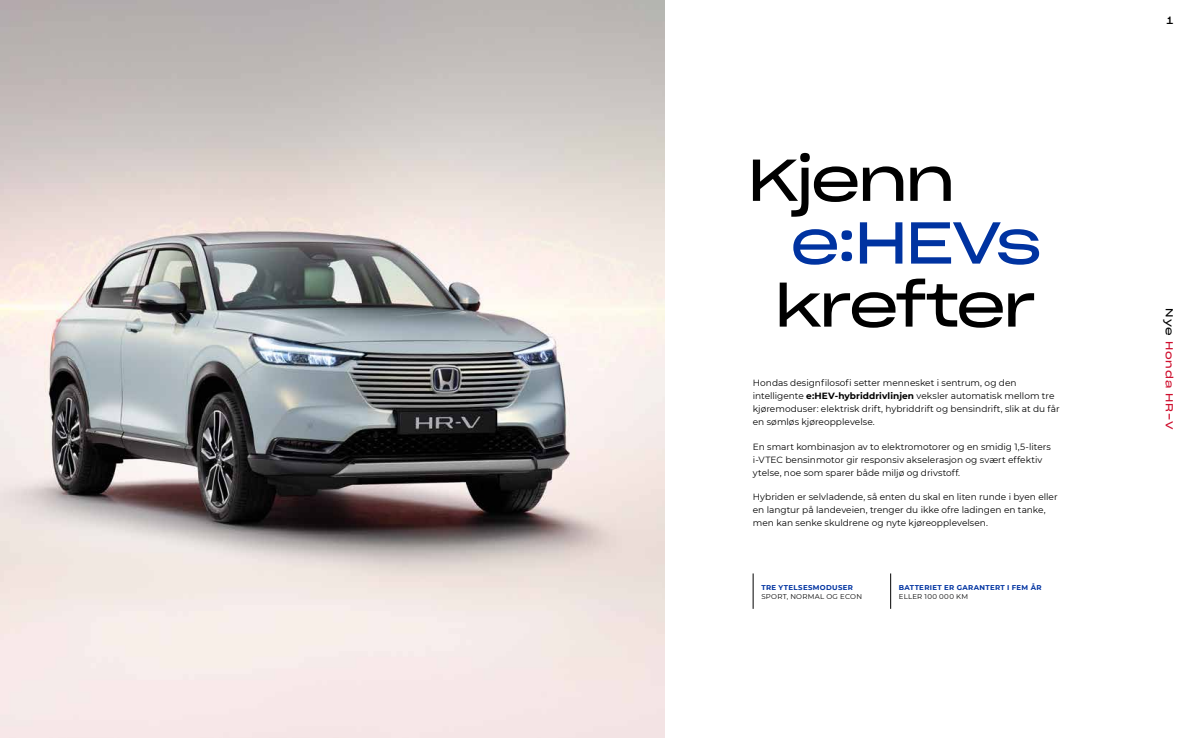
<style>
.page{position:relative;width:1191px;height:738px;background:#fff}
.page>*{position:absolute;margin:0;border:0;box-sizing:border-box;transform-origin:0 0}
.t1{font:58px "Sharp Grotesk Book 25";letter-spacing:-.04em;color:#000}
.t2{font:58px "Sharp Grotesk Book 25";color:#0033a1}
.t3{font:10.5px "Sharp Grotesk Book 25";color:#000}
.t4{font:10px "Sharp Grotesk Book 25";letter-spacing:.09em;color:#ce0e2d}
.t5{font:9px/13px "Montserrat";color:#000}
.t6{font:700 7px "Montserrat";letter-spacing:.05em;color:#0033a1}
.t7{font:7px "Montserrat";letter-spacing:.04em;color:#000}
.s1{font-weight:700}
.s2{color:#000}
</style>
<div class="page">
<img style="left:0;top:0;width:664px;height:737px">
<hr style="left:753px;top:573px;width:1px;height:35px;background:#000">
<hr style="left:890px;top:573px;width:1px;height:35px;background:#000">
<h1 class="t1" style="left:747px;top:129px;width:209px">Kjenn</h1>
<h1 class="t2" style="left:790px;top:192px;width:253px">e:HEVs</h1>
<h1 class="t1" style="left:774px;top:255px;width:263px">krefter</h1>
<p class="t5" style="left:753px;top:376px;width:308px">Hondas designfilosofi setter mennesket i sentrum, og den intelligente <span class="s1">e:HEV-hybriddrivlinjen</span> veksler automatisk mellom tre kjøremoduser: elektrisk drift, hybriddrift og bensindrift, slik at du får en sømløs kjøreopplevelse.</p>
<p class="t5" style="left:753px;top:439px;width:299px">En smart kombinasjon av to elektromotorer og en smidig 1,5-liters i-VTEC bensinmotor gir responsiv akselerasjon og svært effektiv ytelse, noe som sparer både miljø og drivstoff.</p>
<p class="t5" style="left:753px;top:489px;width:306px">Hybriden er selvladende, så enten du skal en liten runde i byen eller en langtur på landeveien, trenger du ikke ofre ladingen en tanke, men kan senke skuldrene og nyte kjøreopplevelsen.</p>
<p class="t6" style="left:761px;top:582px;width:93px">TRE YTELSESMODUSER</p>
<p class="t7" style="left:761px;top:591px;width:102px">SPORT, NORMAL OG ECON</p>
<p class="t6" style="left:899px;top:582px;width:144px">BATTERIET ER GARANTERT I FEM ÅR</p>
<p class="t7" style="left:899px;top:591px;width:71px">ELLER 100 000 KM</p>
<p class="t3" style="left:1166px;top:11px;width:8px">1</p>
<p class="t4" style="left:1178px;top:308px;width:123px;rotate:90deg"><span class="s2">Nye</span> Honda HR-V</p>
</div>
